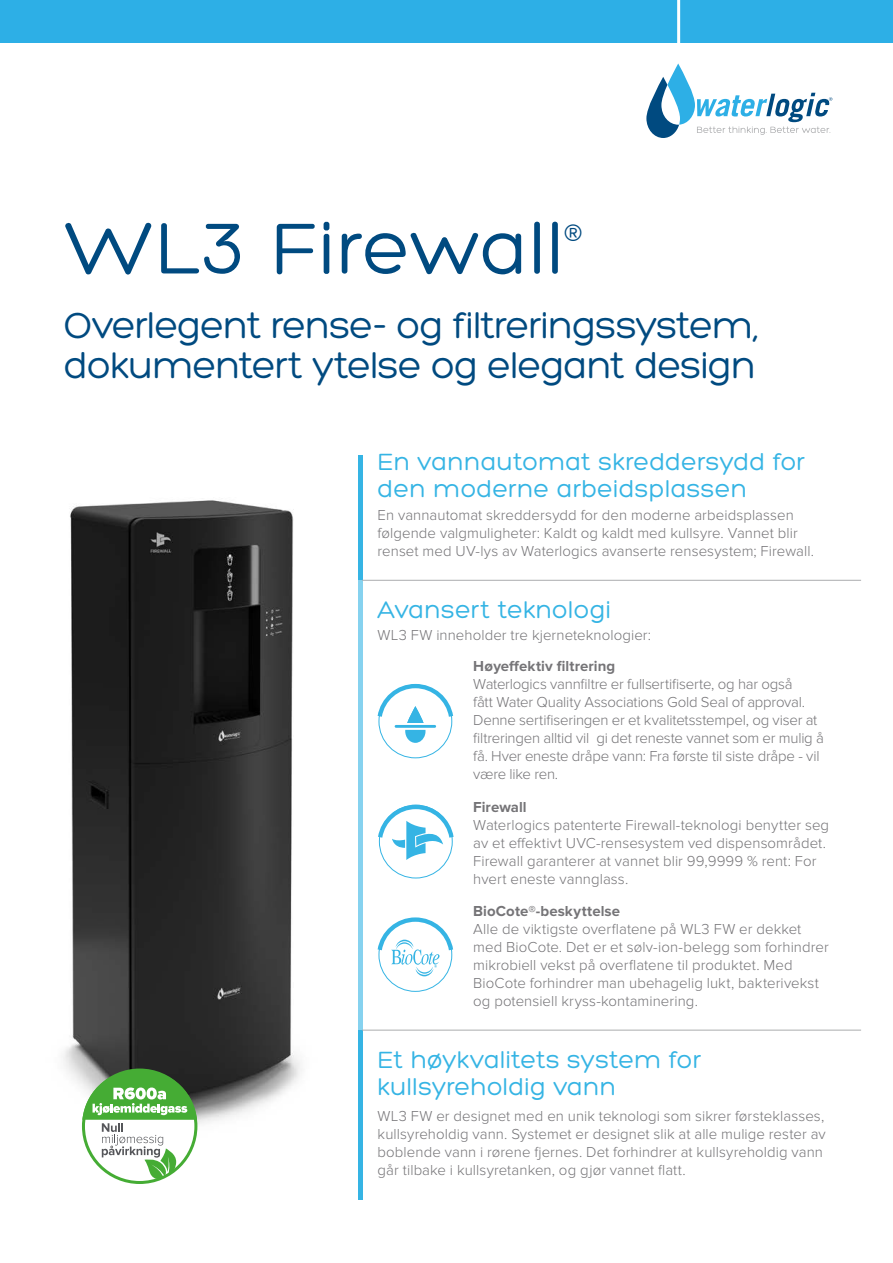
<style>
.page{position:relative;width:893px;height:1263px;background:#fff}
.page>*{position:absolute;margin:0;border:0;box-sizing:border-box;transform-origin:0 0}
.t1{font:78px "Hero";color:#004a80}
.t2{font:39px/40.5px "Hero";letter-spacing:-.025em;color:#004a80}
.t3{font:25.5px/27px "Hero";letter-spacing:.005em;color:#35b4e4}
.t4{font:300 15px/18px "Proxima Nova";letter-spacing:.005em;color:#757477}
.t5{font:300 15px/18px "Proxima Nova";letter-spacing:-.015em;color:#757477}
.t6{font:700 15px "Proxima Nova";letter-spacing:.005em;color:#757477}
</style>
<div class="page">
<img style="left:63px;top:500px;width:239px;height:632px">
<hr style="left:358px;top:580px;width:4px;height:461px;background:#86d2ef">
<hr style="left:358px;top:1030px;width:4px;height:169px;background:#35b4e4">
<hr style="left:358px;top:455px;width:4px;height:125px;background:#35b4e4">
<hr style="left:362px;top:580px;width:499px;height:1px;background:#abacae">
<hr style="left:362px;top:1030px;width:499px;height:1px;background:#abacae">
<svg style="left:377px;top:917px;width:76px;height:59px"></svg>
<svg style="left:377px;top:683px;width:77px;height:60px"></svg>
<div style="left:0;top:0;width:893px;height:43px;background:#2dafe6"></div>
<hr style="left:677px;top:0;width:3px;height:45px;background:#fff">
<svg style="left:378px;top:804px;width:76px;height:56px"></svg>
<svg style="left:646px;top:63px;width:186px;height:75px"></svg>
<svg style="left:82px;top:1068px;width:115px;height:116px"></svg>
<h1 class="t1" style="left:64px;top:208px;width:520px">WL3 Firewall<sup>®</sup></h1>
<h2 class="t2" style="left:64px;top:305px;width:696px">Overlegent rense- og filtreringssystem, dokumentert ytelse og elegant design</h2>
<h3 class="t3" style="left:378px;top:449px;width:429px">En vannautomat skreddersydd for den moderne arbeidsplassen</h3>
<p class="t4" style="left:378px;top:506px;width:438px">En vannautomat skreddersydd for den moderne arbeidsplassen følgende valgmuligheter: Kaldt og kaldt med kullsyre. Vannet blir renset med UV-lys av Waterlogics avanserte rensesystem; Firewall.</p>
<h3 class="t3" style="left:378px;top:596px;width:235px">Avansert teknologi</h3>
<p class="t4" style="left:378px;top:626px;width:275px">WL3 FW inneholder tre kjerneteknologier:</p>
<p class="t6" style="left:473px;top:658px;width:144px">Høyeffektiv filtrering</p>
<p class="t5" style="left:473px;top:675px;width:352px">Waterlogics vannfiltre er fullsertifiserte, og har også<br>fått Water Quality Associations Gold Seal of approval.<br>Denne sertifiseringen er et kvalitetsstempel, og viser at filtreringen alltid vil gi det reneste vannet som er mulig å få. Hver eneste dråpe vann: Fra første til siste dråpe - vil være like ren.</p>
<p class="t6" style="left:473px;top:798px;width:55px">Firewall</p>
<p class="t4" style="left:473px;top:816px;width:357px">Waterlogics patenterte Firewall-teknologi benytter seg av et effektivt UVC-rensesystem ved dispensområdet.<br>Firewall garanterer at vannet blir 99,9999 % rent: For hvert eneste vannglass.</p>
<p class="t6" style="left:473px;top:902px;width:148px">BioCote®-beskyttelse</p>
<p class="t4" style="left:473px;top:920px;width:357px">Alle de viktigste overflatene på WL3 FW er dekket med BioCote. Det er et sølv-ion-belegg som forhindrer mikrobiell vekst på overflatene til produktet. Med BioCote forhindrer man ubehagelig lukt, bakterivekst og potensiell kryss-kontaminering.</p>
<h3 class="t3" style="left:378px;top:1046px;width:325px">Et høykvalitets system for kullsyreholdig vann</h3>
<p class="t4" style="left:378px;top:1107px;width:450px">WL3 FW er designet med en unik teknologi som sikrer førsteklasses, kullsyreholdig vann. Systemet er designet slik at alle mulige rester av boblende vann i rørene fjernes. Det forhindrer at kullsyreholdig vann går tilbake i kullsyretanken, og gjør vannet flatt.</p>
</div>
